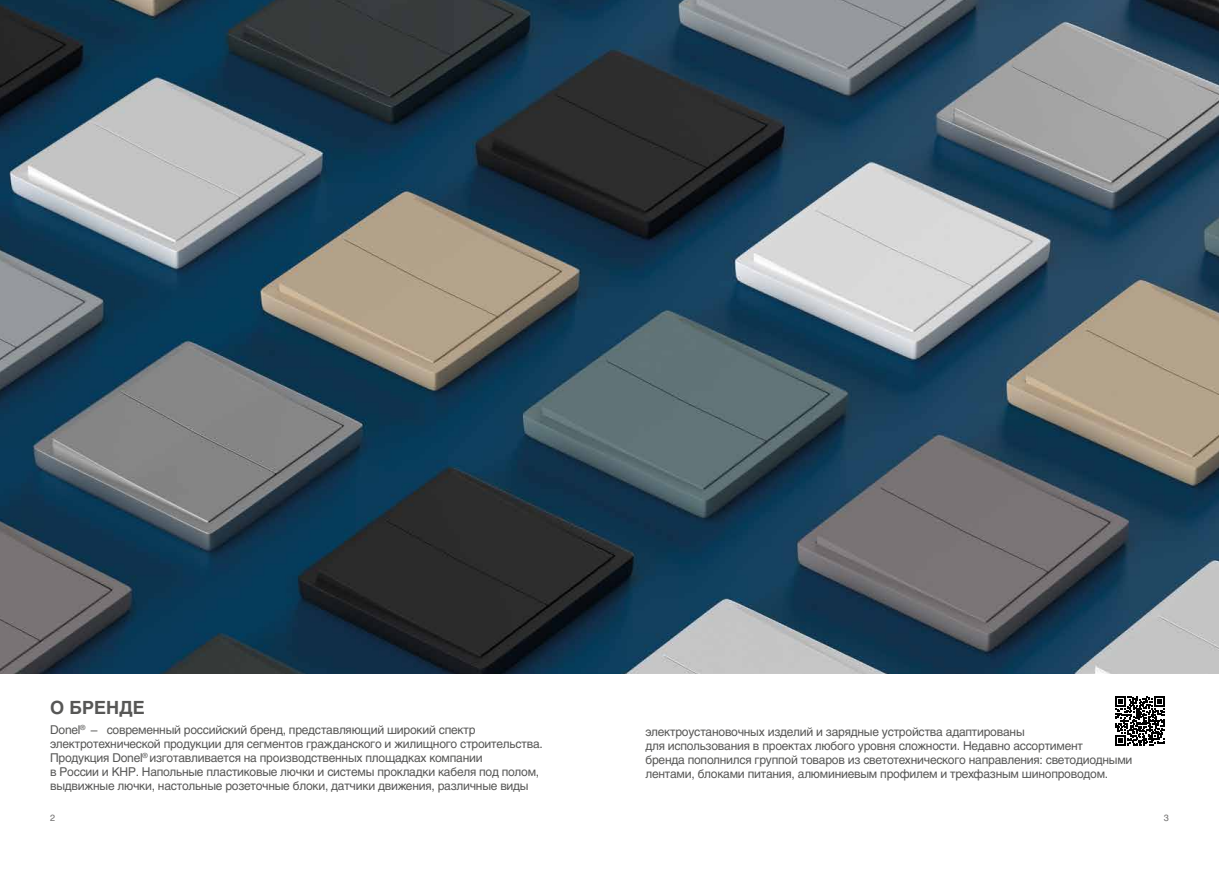
<style>
.page{position:relative;width:1219px;height:871px;background:#fff}
.page>*{position:absolute;margin:0;border:0;box-sizing:border-box;transform-origin:0 0}
.t1{font:700 18px "Helios C";color:#575756}
.t2{font:12px/14px "Helios C";letter-spacing:-.02em;color:#575756}
.t3{font:9px "Helios C";color:#706f6f}
</style>
<div class="page">
<img style="left:0;top:0;width:1219px;height:673px">
<svg style="left:1115px;top:696px;width:50px;height:50px"></svg>
<svg style="left:1116px;top:696px;width:48px;height:49px"></svg>
<h1 class="t1" style="left:50px;top:696px;width:96px">О БРЕНДЕ</h1>
<p class="t2" style="left:50px;top:722px;width:494px">Donel<sup>®</sup> – современный российский бренд, представляющий широкий спектр электротехнической продукции для сегментов гражданского и жилищного строительства.<br>Продукция Donel<sup>®</sup> изготавливается на производственных площадках компании<br>в России и КНР. Напольные пластиковые лючки и системы прокладки кабеля под полом, выдвижные лючки, настольные розеточные блоки, датчики движения, различные виды</p>
<p class="t2" style="left:645px;top:724px;width:488px">электроустановочных изделий и зарядные устройства адаптированы<br>для использования в проектах любого уровня сложности. Недавно ассортимент<br>бренда пополнился группой товаров из светотехнического направления: светодиодными лентами, блоками питания, алюминиевым профилем и трехфазным шинопроводом.</p>
<p class="t3" style="left:50px;top:811px;width:7px">2</p>
<p class="t3" style="left:1164px;top:811px;width:7px">3</p>
</div>
